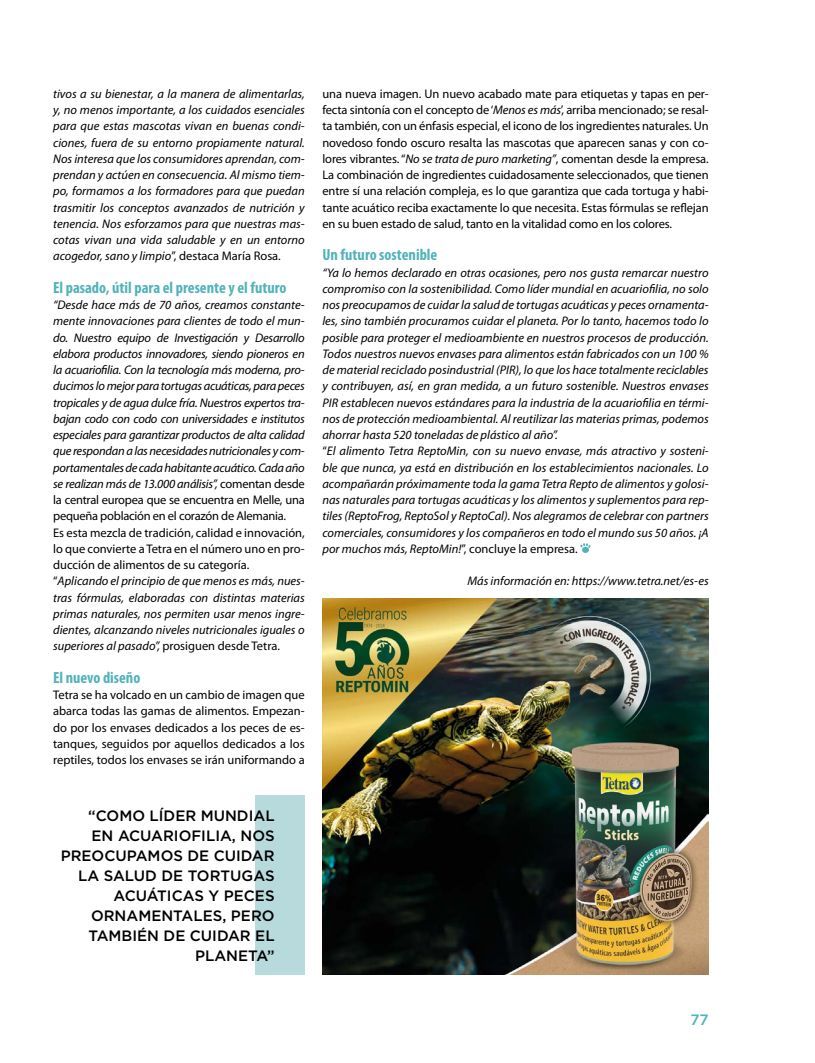
<style>
.page{position:relative;width:815px;height:1063px;background:#fff}
.page>*{position:absolute;margin:0;border:0;box-sizing:border-box;transform-origin:0 0}
.t1{font:700 condensed 16.25px "Myriad Pro";color:#51b3b9}
.t2{font:500 15px/20px "Gotham";color:#000;text-align:right}
.t3{font:500 15px "Gotham";color:#51b3b9}
.t4{font:italic 12.5px/16.2px "Myriad Pro";color:#000;text-align:justify}
.t5{font:italic 12.5px/16.2px "Myriad Pro";letter-spacing:-.02em;color:#000}
.t6{font:12.5px/16.2px "Myriad Pro";letter-spacing:-.01em;color:#000;text-align:justify}
.s1{font-style:normal}
.s2{font-style:italic}
</style>
<div class="page">
<div style="left:255px;top:795px;width:50px;height:179px;background:#b7dadd"></div>
<div style="left:582px;top:547px;width:7px;height:6px;background:#51b3b9;border-radius:50%"></div>
<svg style="left:580px;top:543px;width:11px;height:5px"></svg>
<img style="left:322px;top:599px;width:387px;height:375px">
<p class="t4" style="left:53px;top:85px;width:253px">tivos a su bienestar, a la manera de alimentarlas, y, no menos importante, a los cuidados esenciales para que estas mascotas vivan en buenas condi&shy;ciones, fuera de su entorno propiamente natural.<br>Nos interesa que los consumidores aprendan, com&shy;prendan y actúen en consecuencia. Al mismo tiem&shy;po, formamos a los formadores para que puedan trasmitir los conceptos avanzados de nutrición y tenencia. Nos esforzamos para que nuestras mas&shy;cotas vivan una vida saludable y en un entorno acogedor, sano y limpio<span class="s1">”, destaca María Rosa.</span></p>
<h1 class="t1" style="left:53px;top:277px;width:235px">El pasado, útil para el presente y el futuro</h1>
<p class="t5" style="left:53px;top:297px;width:253px">“Desde hace más de 70 años, creamos constante&shy;mente innovaciones para clientes de todo el mun&shy;do. Nuestro equipo de Investigación y Desarrollo elabora productos innovadores, siendo pioneros en la acuariofilia. Con la tecnología más moderna, pro&shy;ducimos lo mejor para tortugas acuáticas, para peces tropicales y de agua dulce fría. Nuestros expertos tra&shy;bajan codo con codo con universidades e institutos especiales para garantizar productos de alta calidad que respondan a las necesidades nutricionales y com&shy;portamentales de cada habitante acuático. Cada año se realizan más de 13.000 análisis”, <span class="s1">comentan desde la central europea que se encuentra en Melle, una pequeña población en el corazón de Alemania.<br>Es esta mezcla de tradición, calidad e innovación, lo que convierte a Tetra en el número uno en pro&shy;ducción de alimentos de su categoría. “</span>Aplicando el principio de que menos es más, nues&shy;tras fórmulas, elaboradas con distintas materias primas naturales, nos permiten usar menos ingre&shy;dientes, alcanzando niveles nutricionales iguales o superiores al pasado”, <span class="s1">prosiguen desde Tetra.</span></p>
<h1 class="t1" style="left:53px;top:667px;width:89px">El nuevo diseño</h1>
<p class="t6" style="left:53px;top:687px;width:253px">Tetra se ha volcado en un cambio de imagen que abarca todas las gamas de alimentos. Empezan&shy;do por los envases dedicados a los peces de es&shy;tanques, seguidos por aquellos dedicados a los reptiles, todos los envases se irán uniformando a</p>
<p class="t2" style="left:61px;top:805px;width:215px">“COMO LÍDER MUNDIAL<br>EN ACUARIOFILIA, NOS<br>PREOCUPAMOS DE CUIDAR<br>LA SALUD DE TORTUGAS<br>ACUÁTICAS Y PECES<br>ORNAMENTALES, PERO<br>TAMBIÉN DE CUIDAR EL<br>PLANETA”</p>
<p class="t6" style="left:322px;top:85px;width:388px">una nueva imagen. Un nuevo acabado mate para etiquetas y tapas en per&shy;fecta sintonía con el concepto de ‘<span class="s2">Menos es más</span>’, arriba mencionado; se resal&shy;ta también, con un énfasis especial, el icono de los ingredientes naturales. Un novedoso fondo oscuro resalta las mascotas que aparecen sanas y con co&shy;lores vibrantes. “<span class="s2">No se trata de puro marketing”</span>, comentan desde la empresa.<br>La combinación de ingredientes cuidadosamente seleccionados, que tienen entre sí una relación compleja, es lo que garantiza que cada tortuga y habi&shy;tante acuático reciba exactamente lo que necesita. Estas fórmulas se reflejan en su buen estado de salud, tanto en la vitalidad como en los colores.</p>
<h1 class="t1" style="left:322px;top:245px;width:116px">Un futuro sostenible</h1>
<p class="t4" style="left:322px;top:264px;width:388px;text-align:left">“Ya lo hemos declarado en otras ocasiones, pero nos gusta remarcar nuestro compromiso con la sostenibilidad. Como líder mundial en acuariofilia, no solo nos preocupamos de cuidar la salud de tortugas acuáticas y peces ornamenta&shy;les, sino también procuramos cuidar el planeta. Por lo tanto, hacemos todo lo posible para proteger el medioambiente en nuestros procesos de producción.<br>Todos nuestros nuevos envases para alimentos están fabricados con un 100 % de material reciclado posindustrial (PIR), lo que los hace totalmente reciclables y contribuyen, así, en gran medida, a un futuro sostenible. Nuestros envases PIR establecen nuevos estándares para la industria de la acuariofilia en térmi&shy;nos de protección medioambiental. Al reutilizar las materias primas, podemos ahorrar hasta 520 toneladas de plástico al año”.<br><span class="s1">“</span>El alimento Tetra ReptoMin, con su nuevo envase, más atractivo y sosteni&shy;ble que nunca, ya está en distribución en los establecimientos nacionales. Lo acompañarán próximamente toda la gama Tetra Repto de alimentos y golosi&shy;nas naturales para tortugas acuáticas y los alimentos y suplementos para rep&shy;tiles (ReptoFrog, ReptoSol y ReptoCal). Nos alegramos de celebrar con partners comerciales, consumidores y los compañeros en todo el mundo sus 50 años. ¡A por muchos más, ReptoMin!<span class="s1">”, concluye la empresa.</span></p>
<p class="t4" style="left:467px;top:573px;width:243px">Más información en: https://www.tetra.net/es-es</p>
<p class="t3" style="left:690px;top:1010px;width:20px">77</p>
</div>
